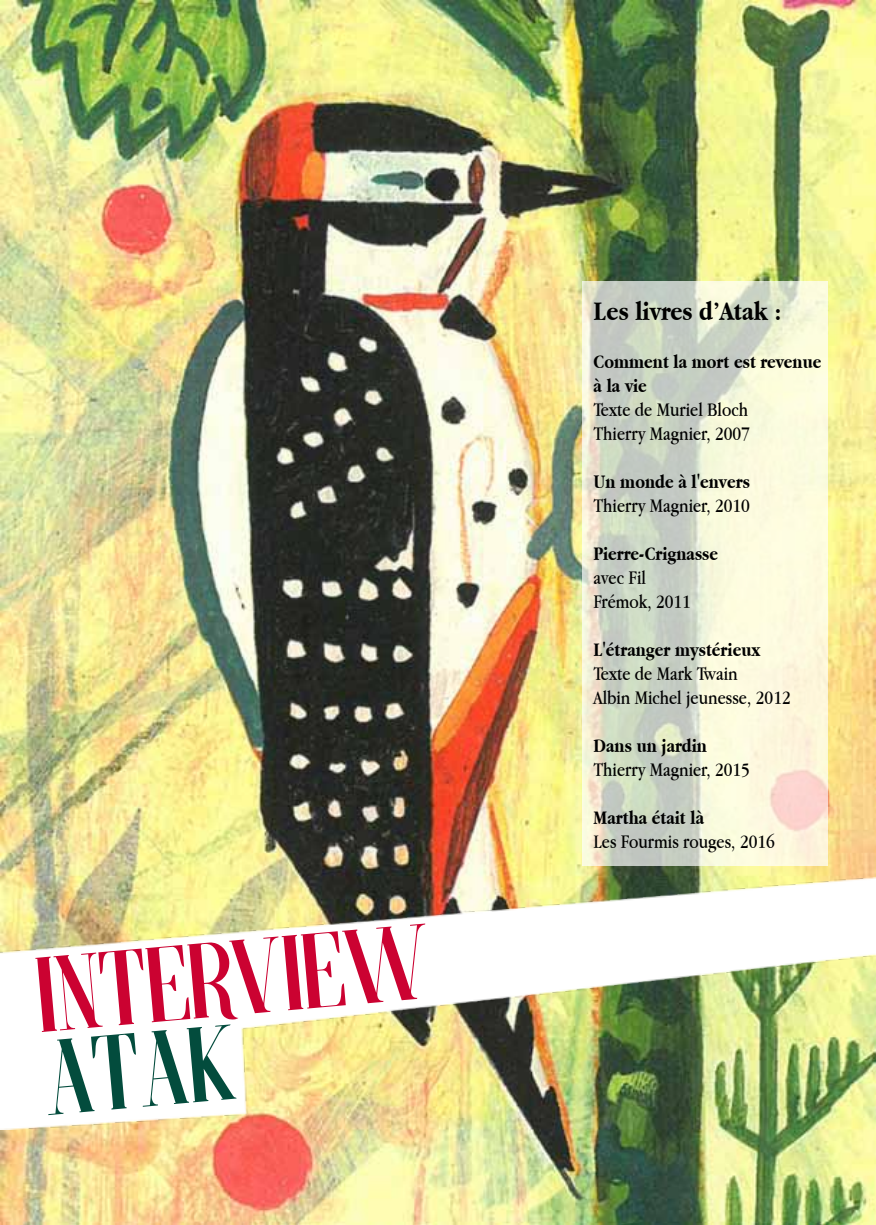
<style>
.page{position:relative;width:876px;height:1225px;background:#fff}
.page>*{position:absolute;margin:0;border:0;box-sizing:border-box;transform-origin:0 0}
.t1{font:99px/83.4px "MORVA";color:#cb0231}
.t2{font:700 28px "Apple Garamond";color:#000}
.t3{font:20px/24px "Apple Garamond";color:#000}
.s1{color:#034c3d}
.s2{font-weight:700}
</style>
<div class="page">
<img style="left:0;top:0;width:876px;height:1224px">
<img style="left:0;top:877px;width:876px;height:252px">
<img style="left:582px;top:282px;width:246px;height:583px">
<p class="t1" style="left:34px;top:960px;width:396px;rotate:-5deg">interview <span class="s1">atak</span></p>
<p class="t2" style="left:594px;top:295px;width:190px">Les livres d’Atak :</p>
<p class="t3" style="left:594px;top:349px;width:229px"><span class="s2">Comment la mort est revenue à la vie<br></span>Texte de Muriel Bloch<br>Thierry Magnier, 2007</p>
<p class="t3" style="left:594px;top:469px;width:158px"><span class="s2">Un monde à l'envers<br></span>Thierry Magnier, 2010</p>
<p class="t3" style="left:594px;top:541px;width:126px"><span class="s2">Pierre-Crignasse </span>avec Fil<br>Frémok, 2011</p>
<p class="t3" style="left:594px;top:637px;width:199px"><span class="s2">L'étranger mystérieux<br></span>Texte de Mark Twain<br>Albin Michel jeunesse, 2012</p>
<p class="t3" style="left:594px;top:733px;width:158px"><span class="s2">Dans un jardin<br></span>Thierry Magnier, 2015</p>
<p class="t3" style="left:594px;top:805px;width:183px"><span class="s2">Martha était là<br></span>Les Fourmis rouges, 2016</p>
</div>
